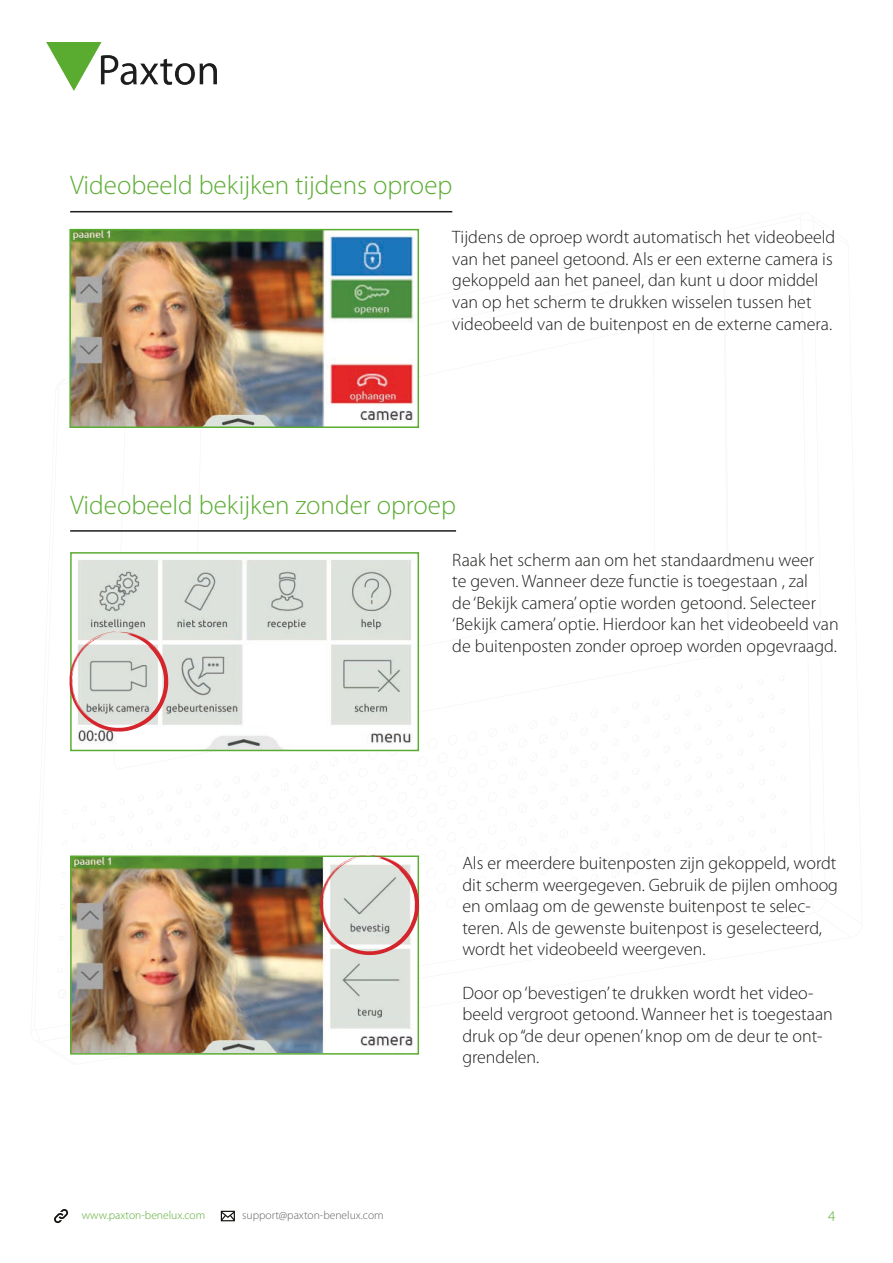
<style>
.page{position:relative;width:893px;height:1263px;background:#fff}
.page>*{position:absolute;margin:0;border:0;box-sizing:border-box;transform-origin:0 0}
.t1{font:300 27px "Myriad Pro";color:#5aac31}
.t2{font:300 18px/21.6px "Myriad Pro";color:#1d1d1b}
.t3{font:300 15px "Myriad Pro";color:#5cac34}
.t4{font:300 11.55px "Myriad Pro";color:#646463}
.t5{font:300 11.55px "Myriad Pro";color:#5cac34}
</style>
<div class="page">
<img style="left:47px;top:42px;width:169px;height:48px">
<svg style="left:54px;top:1209px;width:14px;height:14px"></svg>
<svg style="left:221px;top:1211px;width:14px;height:10px"></svg>
<img style="left:78px;top:560px;width:333px;height:71px">
<div style="left:70px;top:552px;width:349px;height:199px;border:2px solid #5aac31"></div>
<img style="left:73px;top:999px;width:340px;height:52px">
<hr style="left:70px;top:211px;width:382px;height:1px;background:#1d1d1b">
<hr style="left:70px;top:530px;width:386px;height:2px;background:#1d1d1b">
<img style="left:72px;top:232px;width:344px;height:193px">
<div style="left:69px;top:229px;width:350px;height:199px;border:2px solid #5aac31"></div>
<img style="left:69px;top:631px;width:351px;height:368px">
<p class="t1" style="left:70px;top:169px;width:384px">Videobeeld bekijken tijdens oproep</p>
<p class="t2" style="left:452px;top:226px;width:385px">Tijdens de oproep wordt automatisch het videobeeld van het paneel getoond. Als er een externe camera is gekoppeld aan het paneel, dan kunt u door middel van op het scherm te drukken wisselen tussen het videobeeld van de buitenpost en de externe camera.</p>
<p class="t1" style="left:70px;top:488px;width:387px">Videobeeld bekijken zonder oproep</p>
<p class="t2" style="left:452px;top:549px;width:388px">Raak het scherm aan om het standaardmenu weer<br>te geven. Wanneer deze functie is toegestaan , zal<br>de ‘Bekijk camera’ optie worden getoond. Selecteer ‘Bekijk camera’ optie. Hierdoor kan het videobeeld van de buitenposten zonder oproep worden opgevraagd.</p>
<p class="t2" style="left:462px;top:852px;width:377px">Als er meerdere buitenposten zijn gekoppeld, wordt dit scherm weergegeven. Gebruik de pijlen omhoog en omlaag om de gewenste buitenpost te selec&shy;teren. Als de gewenste buitenpost is geselecteerd, wordt het videobeeld weergeven.</p>
<p class="t2" style="left:462px;top:982px;width:372px">Door op ‘bevestigen’ te drukken wordt het video&shy;beeld vergroot getoond. Wanneer het is toegestaan druk op “de deur openen’ knop om de deur te ont&shy;grendelen.</p>
<p class="t5" style="left:82px;top:1208px;width:125px">www.paxton-benelux.com</p>
<p class="t4" style="left:242px;top:1208px;width:143px">support@paxton-benelux.com</p>
<p class="t3" style="left:828px;top:1207px;width:9px">4</p>
</div>
